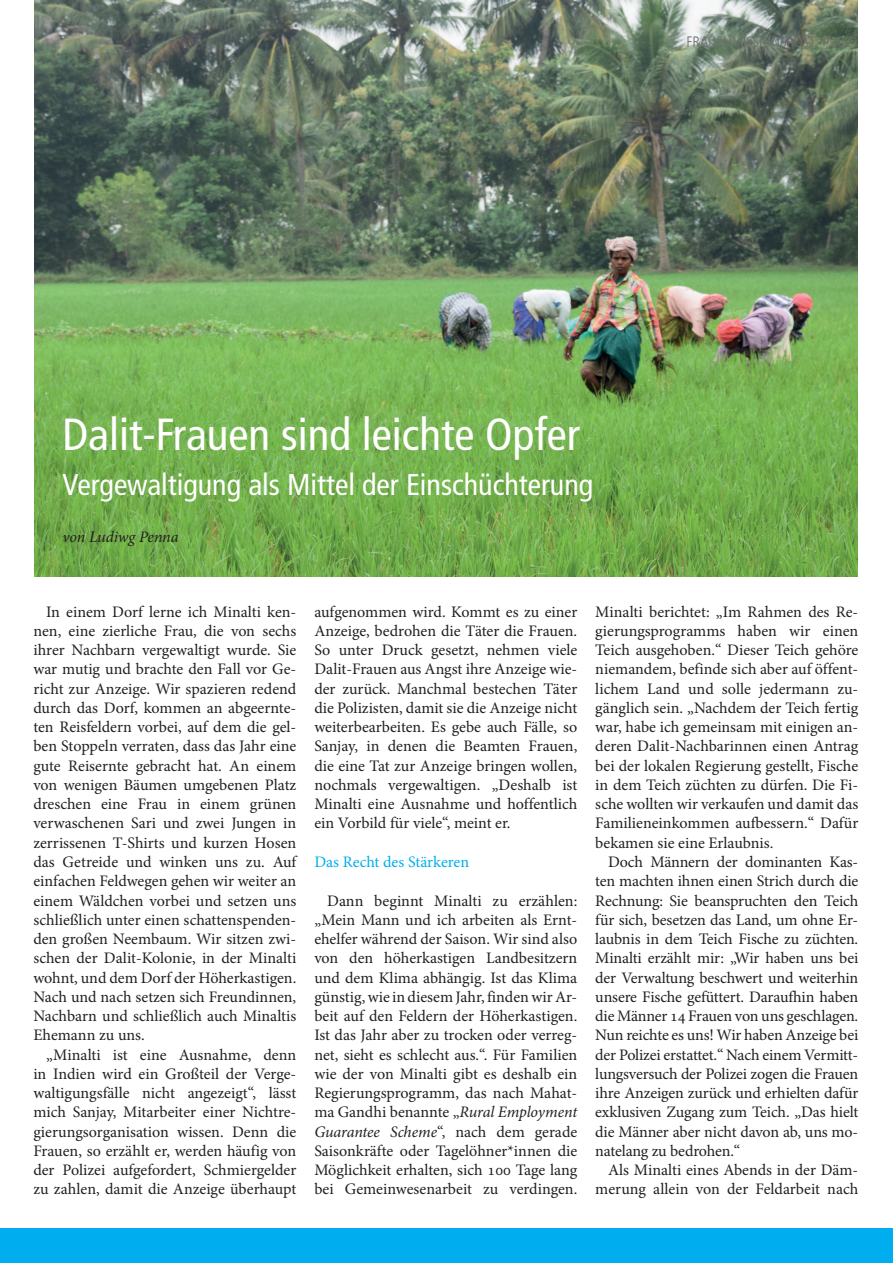
<style>
.page{position:relative;width:893px;height:1263px;background:#fff}
.page>*{position:absolute;margin:0;border:0;box-sizing:border-box;transform-origin:0 0}
.t1{font:condensed 45px "Frutiger LT";color:#fff}
.t2{font:condensed 30px "Frutiger LT";color:#fff}
.t3{font:16.05px/19.2px "Minion Pro";color:#231f20;text-align:justify}
.t4{font:16.05px "Minion Pro";color:#00aeef}
.t5{font:italic 16.05px "Minion Pro";letter-spacing:-.01em;color:#231f20}
.t6{font:300 condensed 15px "Frutiger LT";color:#6c6d70}
.s1{font-style:italic}
</style>
<div class="page">
<img style="left:34px;top:0;width:824px;height:576px">
<div style="left:0;top:1229px;width:893px;height:34px;background:#00aeef"></div>
<p class="t6" style="left:686px;top:33px;width:174px">FRAUENMISSIONSPOST 4/2021</p>
<h1 class="t1" style="left:62px;top:408px;width:519px">Dalit-Frauen sind leichte Opfer</h1>
<h2 class="t2" style="left:62px;top:467px;width:532px">Vergewaltigung als Mittel der Einschüchterung</h2>
<p class="t5" style="left:62px;top:525px;width:118px">von Ludiwg Penna</p>
<p class="t3" style="left:33px;top:602px;width:264px;text-indent:13px">In einem Dorf lerne ich Minalti ken&shy;nen, eine zierliche Frau, die von sechs ihrer Nachbarn vergewaltigt wurde. Sie war mutig und brachte den Fall vor Ge&shy;richt zur Anzeige. Wir spazieren redend durch das Dorf, kommen an abgeernte&shy;ten Reisfeldern vorbei, auf dem die gel&shy;ben Stoppeln verraten, dass das Jahr eine gute Reisernte gebracht hat. An einem von wenigen Bäumen umgebenen Platz dreschen eine Frau in einem grünen verwaschenen Sari und zwei Jungen in zerrissenen T-Shirts und kurzen Hosen das Getreide und winken uns zu. Auf einfachen Feldwegen gehen wir weiter an einem Wäldchen vorbei und setzen uns schließlich unter einen schattenspenden&shy;den großen Neembaum. Wir sitzen zwi&shy;schen der Dalit-Kolonie, in der Minalti wohnt, und dem Dorf der Höherkastigen.<br>Nach und nach setzen sich Freundinnen, Nachbarn und schließlich auch Minaltis Ehemann zu uns.</p>
<p class="t3" style="left:33px;top:1045px;width:264px;text-indent:13px">„Minalti ist eine Ausnahme, denn in Indien wird ein Großteil der Verge&shy;waltigungsfälle nicht angezeigt“, lässt mich Sanjay, Mitarbeiter einer Nichtre&shy;gierungsorganisation wissen. Denn die Frauen, so erzählt er, werden häufig von der Polizei aufgefordert, Schmiergelder zu zahlen, damit die Anzeige überhaupt</p>
<p class="t3" style="left:314px;top:602px;width:264px">aufgenommen wird. Kommt es zu einer Anzeige, bedrohen die Täter die Frauen.<br>So unter Druck gesetzt, nehmen viele Dalit-Frauen aus Angst ihre Anzeige wie&shy;der zurück. Manchmal bestechen Täter die Polizisten, damit sie die Anzeige nicht weiterbearbeiten. Es gebe auch Fälle, so Sanjay, in denen die Beamten Frauen, die eine Tat zur Anzeige bringen wollen, nochmals vergewaltigen. „Deshalb ist Minalti eine Ausnahme und hoffentlich ein Vorbild für viele“, meint er.</p>
<p class="t4" style="left:314px;top:851px;width:156px">Das Recht des Stärkeren</p>
<p class="t3" style="left:314px;top:891px;width:264px;text-indent:13px">Dann beginnt Minalti zu erzählen: „Mein Mann und ich arbeiten als Ernt&shy;ehelfer während der Saison. Wir sind also von den höherkastigen Landbesitzern und dem Klima abhängig. Ist das Klima günstig, wie in diesem Jahr, finden wir Ar&shy;beit auf den Feldern der Höherkastigen.<br>Ist das Jahr aber zu trocken oder verreg&shy;net, sieht es schlecht aus.“. Für Familien wie der von Minalti gibt es deshalb ein Regierungsprogramm, das nach Mahat&shy;ma Gandhi benannte „<span class="s1">Rural Employment Guarantee Scheme</span>“, nach dem gerade Saisonkräfte oder Tagelöhner*innen die Möglichkeit erhalten, sich 100 Tage lang bei Gemeinwesenarbeit zu verdingen.</p>
<p class="t3" style="left:595px;top:602px;width:264px">Minalti berichtet: „Im Rahmen des Re&shy;gierungsprogramms haben wir einen Teich ausgehoben.“ Dieser Teich gehöre niemandem, befinde sich aber auf öffent&shy;lichem Land und solle jedermann zu&shy;gänglich sein. „Nachdem der Teich fertig war, habe ich gemeinsam mit einigen an&shy;deren Dalit-Nachbarinnen einen Antrag bei der lokalen Regierung gestellt, Fische in dem Teich züchten zu dürfen. Die Fi&shy;sche wollten wir verkaufen und damit das Familieneinkommen aufbessern.“ Dafür bekamen sie eine Erlaubnis.</p>
<p class="t3" style="left:595px;top:852px;width:264px;text-indent:13px">Doch Männern der dominanten Kas&shy;ten machten ihnen einen Strich durch die Rechnung: Sie beanspruchten den Teich für sich, besetzen das Land, um ohne Er&shy;laubnis in dem Teich Fische zu züchten.<br>Minalti erzählt mir: „Wir haben uns bei der Verwaltung beschwert und weiterhin unsere Fische gefüttert. Daraufhin haben die Männer 14 Frauen von uns geschlagen.<br>Nun reichte es uns! Wir haben Anzeige bei der Polizei erstattet.“ Nach einem Vermitt&shy;lungsversuch der Polizei zogen die Frauen ihre Anzeigen zurück und erhielten dafür exklusiven Zugang zum Teich. „Das hielt die Männer aber nicht davon ab, uns mo&shy;natelang zu bedrohen.“</p>
<p class="t3" style="left:595px;top:1160px;width:264px;text-align:right">Als Minalti eines Abends in der Däm&shy;merung allein von der Feldarbeit nach</p>
</div>
